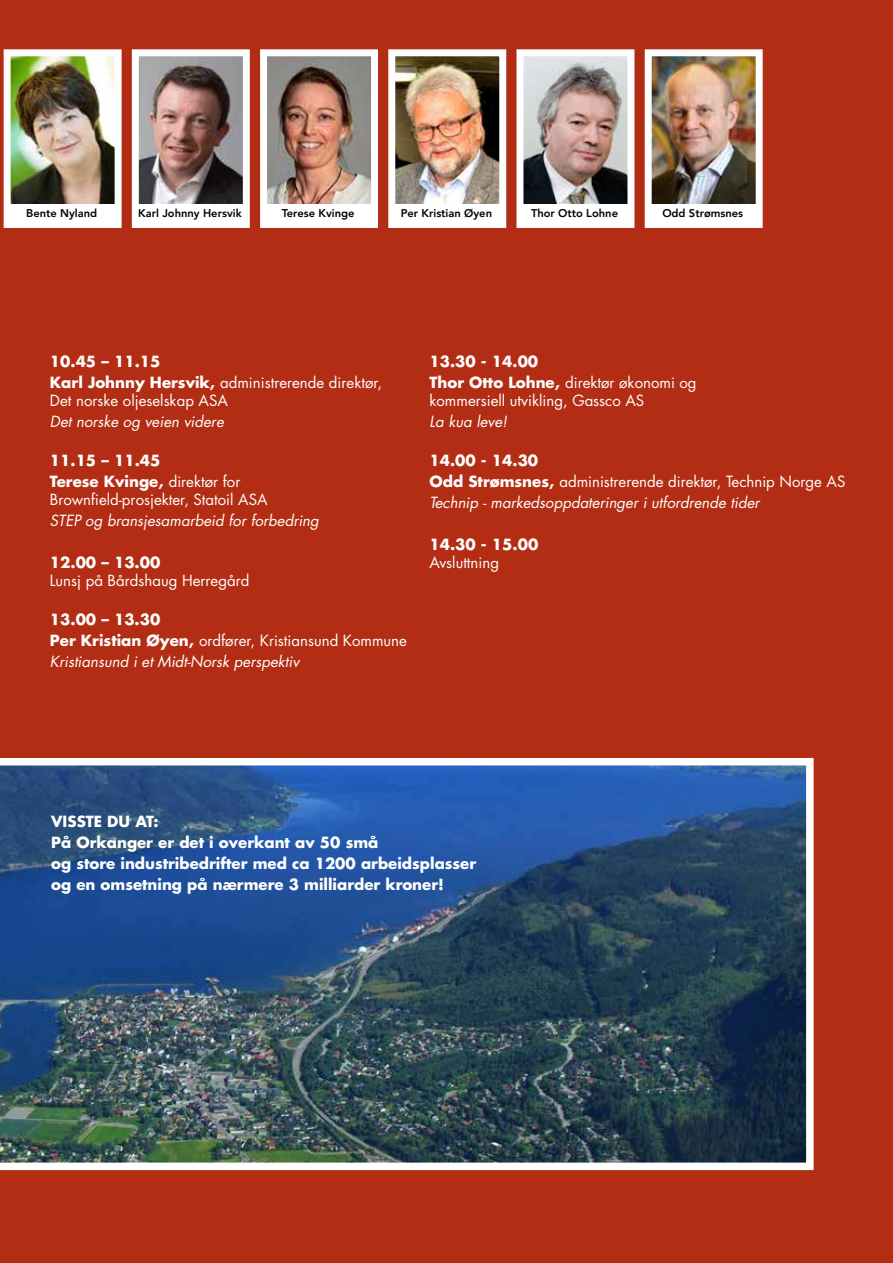
<style>
.page{position:relative;width:893px;height:1263px;background:#b22d13}
.page>*{position:absolute;margin:0;border:0;box-sizing:border-box;transform-origin:0 0}
.t1{font:700 15px/21px "Futura";color:#fff}
.t2{font:italic 15px/21px "Futura";color:#fff}
.t3{font:15px "Futura";color:#fff}
.t4{font:800 11.1px "Avenir";color:#000}
.s1{font-weight:400}
.s2{font-weight:700;font-style:normal}
.s3{font-style:normal}
</style>
<div class="page">
<img style="left:0;top:758px;width:814px;height:412px">
<img style="left:12px;top:57px;width:102px;height:148px">
<div style="left:4px;top:49px;width:118px;height:179px;border:7px solid #fff"></div>
<div style="left:7px;top:205px;width:111px;height:23px;background:#fff"></div>
<img style="left:140px;top:57px;width:102px;height:148px">
<div style="left:132px;top:49px;width:118px;height:179px;border:7px solid #fff"></div>
<div style="left:134px;top:205px;width:110px;height:23px;background:#fff"></div>
<img style="left:268px;top:57px;width:102px;height:148px">
<div style="left:260px;top:49px;width:118px;height:179px;border:7px solid #fff"></div>
<div style="left:263px;top:205px;width:110px;height:23px;background:#fff"></div>
<img style="left:396px;top:57px;width:102px;height:148px">
<div style="left:388px;top:49px;width:118px;height:179px;border:7px solid #fff"></div>
<div style="left:390px;top:205px;width:111px;height:23px;background:#fff"></div>
<img style="left:524px;top:57px;width:102px;height:148px">
<div style="left:516px;top:49px;width:118px;height:179px;border:7px solid #fff"></div>
<div style="left:520px;top:205px;width:110px;height:23px;background:#fff"></div>
<img style="left:653px;top:57px;width:102px;height:148px">
<div style="left:645px;top:49px;width:118px;height:179px;border:7px solid #fff"></div>
<div style="left:647px;top:205px;width:111px;height:23px;background:#fff"></div>
<p class="t4" style="left:26px;top:206px;width:72px">Bente Nyland</p>
<p class="t4" style="left:138px;top:206px;width:105px">Karl Johnny Hersvik</p>
<p class="t4" style="left:282px;top:206px;width:74px">Terese Kvinge</p>
<p class="t4" style="left:401px;top:207px;width:93px">Per Kristian Øyen</p>
<p class="t4" style="left:531px;top:207px;width:89px">Thor Otto Lohne</p>
<p class="t4" style="left:662px;top:206px;width:82px">Odd Strømsnes</p>
<p class="t1" style="left:50px;top:351px;width:334px">10.45 – 11.15<br>Karl Johnny Hersvik, <span class="s1">administrerende direktør,</span></p>
<p class="t3" style="left:50px;top:391px;width:180px">Det norske oljeselskap ASA</p>
<p class="t2" style="left:50px;top:411px;width:175px">Det norske og veien videre</p>
<p class="t1" style="left:50px;top:450px;width:192px">11.15 – 11.45<br>Terese Kvinge, <span class="s1">direktør for</span></p>
<p class="t3" style="left:50px;top:490px;width:219px">Brownfield-prosjekter, Statoil ASA</p>
<p class="t2" style="left:50px;top:510px;width:270px">STEP og bransjesamarbeid for forbedring</p>
<p class="t1" style="left:50px;top:552px;width:112px">12.00 – 13.00</p>
<p class="t3" style="left:50px;top:571px;width:201px">Lunsj på Bårdshaug Herregård</p>
<p class="t2" style="left:50px;top:609px;width:359px"><span class="s2">13.00 – 13.30<br>Per Kristian Øyen,</span> <span class="s3">ordfører, Kristiansund Kommune<br></span>Kristiansund i et Midt-Norsk perspektiv</p>
<p class="t1" style="left:429px;top:351px;width:269px">13.30 - 14.00<br>Thor Otto Lohne, <span class="s1">direktør økonomi og</span></p>
<p class="t3" style="left:429px;top:391px;width:216px">kommersiell utvikling, Gassco AS</p>
<p class="t2" style="left:429px;top:411px;width:79px">La kua leve!</p>
<p class="t2" style="left:429px;top:450px;width:417px"><span class="s2">14.00 - 14.30<br>Odd Strømsnes,</span> <span class="s3">administrerende direktør, Technip Norge AS<br></span>Technip - markedsoppdateringer i utfordrende tider</p>
<p class="t1" style="left:429px;top:534px;width:110px">14.30 - 15.00</p>
<p class="t3" style="left:429px;top:553px;width:71px">Avsluttning</p>
<p class="t1" style="left:51px;top:810px;width:427px">VISSTE DU AT:<br>På Orkanger er det i overkant av 50 små<br>og store industribedrifter med ca 1200 arbeidsplasser og en omsetning på nærmere 3 milliarder kroner!</p>
</div>
